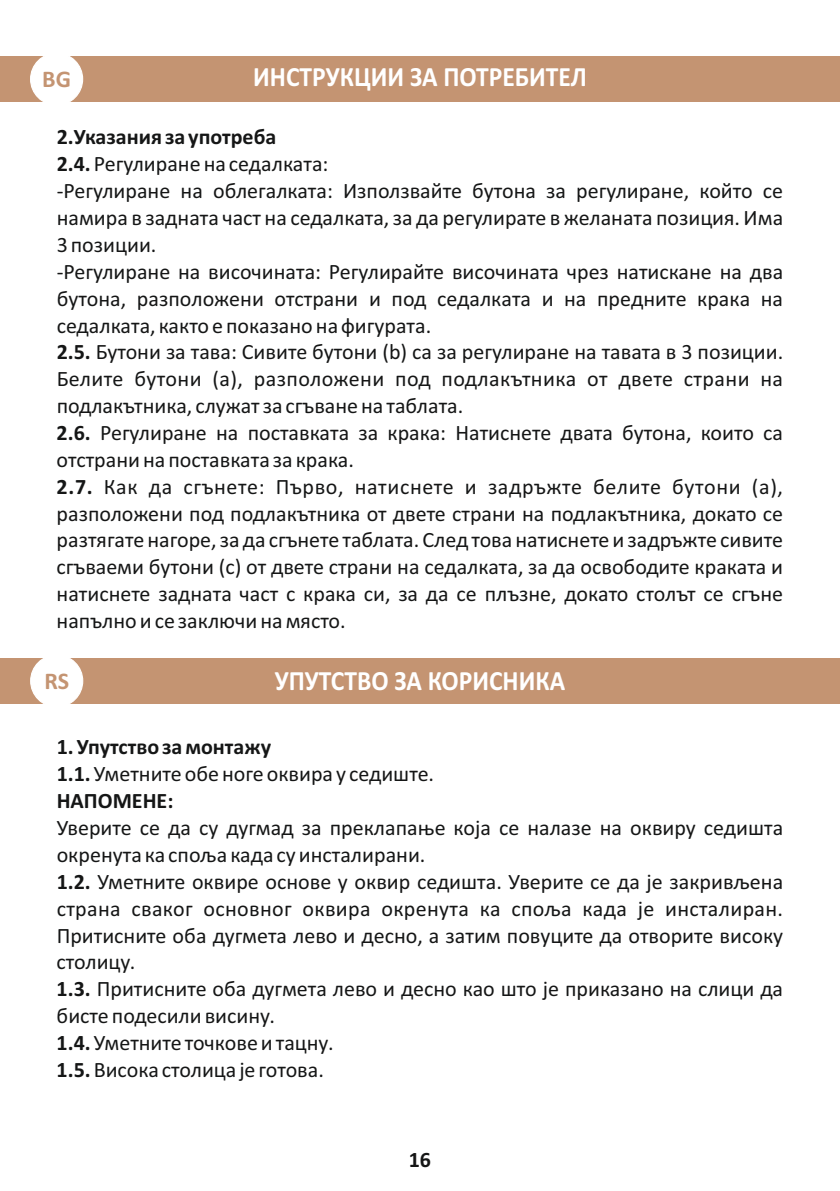
<style>
.page{position:relative;width:840px;height:1191px;background:#fff}
.page>*{position:absolute;margin:0;border:0;box-sizing:border-box;transform-origin:0 0}
.t1{font:700 28px "Calibri";color:#fff;scale:.91 1}
.t2{font:700 24px "Calibri";color:#c49472}
.t3{font:22px/26.8px "Calibri";color:#151616}
.t4{font:700 22px/26.8px "Calibri";color:#151616}
.s1{font-weight:700}
.s2{font-weight:400}
</style>
<div class="page">
<div style="left:0;top:57px;width:839px;height:45px;background:#c49472"></div>
<div style="left:30px;top:53px;width:53px;height:53px;background:#fff;border:1px solid #fff;border-radius:50%"></div>
<div style="left:0;top:658px;width:839px;height:45px;background:#c49472"></div>
<div style="left:30px;top:654px;width:53px;height:53px;background:#fff;border:1px solid #fff;border-radius:50%"></div>
<p class="t1" style="left:253px;top:65px;width:368px">ИНСТРУКЦИИ ЗА ПОТРЕБИТЕЛ</p>
<p class="t3" style="left:57px;top:126px;width:727px"><span class="s1">2.Указания за употреба<br>2.4.</span> Регулиране на седалката:<br>-Регулиране на облегалката: Използвайте бутона за регулиране, който се намира в задната част на седалката, за да регулирате в желаната позиция. Има 3 позиции.<br>-Регулиране на височината: Регулирайте височината чрез натискане на два бутона, разположени отстрани и под седалката и на предните крака на седалката, както е показано на фигурата.<br><span class="s1">2.5.</span> Бутони за тава: Сивите бутони (b) са за регулиране на тавата в 3 позиции.<br>Белите бутони (a), разположени под подлакътника от двете страни на подлакътника, служат за сгъване на таблата.<br><span class="s1">2.6.</span> Регулиране на поставката за крака: Натиснете двата бутона, които са отстрани на поставката за крака.<br><span class="s1">2.7.</span> Как да сгънете: Първо, натиснете и задръжте белите бутони (a), разположени под подлакътника от двете страни на подлакътника, докато се разтягате нагоре, за да сгънете таблата. След това натиснете и задръжте сивите сгъваеми бутони (c) от двете страни на седалката, за да освободите краката и натиснете задната част с крака си, за да се плъзне, докато столът се сгъне напълно и се заключи на място.</p>
<p class="t2" style="left:42px;top:69px;width:30px">BG</p>
<p class="t2" style="left:44px;top:670px;width:26px">RS</p>
<p class="t1" style="left:274px;top:669px;width:320px">УПУТСТВО ЗА КОРИСНИКА</p>
<p class="t4" style="left:57px;top:735px;width:379px">1. Упутство за монтажу<br>1.1. <span class="s2">Уметните обе ноге оквира у седиште.<br></span>НАПОМЕНЕ:</p>
<p class="t3" style="left:57px;top:816px;width:727px">Уверите се да су дугмад за преклапање која се налазе на оквиру седишта окренута ка споља када су инсталирани.<br><span class="s1">1.2.</span> Уметните оквире основе у оквир седишта. Уверите се да је закривљена страна сваког основног оквира окренута ка споља када је инсталиран.<br>Притисните оба дугмета лево и десно, а затим повуците да отворите високу столицу.<br><span class="s1">1.3.</span> Притисните оба дугмета лево и десно као што је приказано на слици да бисте подесили висину.<br><span class="s1">1.4.</span> Уметните точкове и тацну.<br><span class="s1">1.5.</span> Висока столица је готова.</p>
<p class="t4" style="left:408px;top:1148px;width:24px">16</p>
</div>
